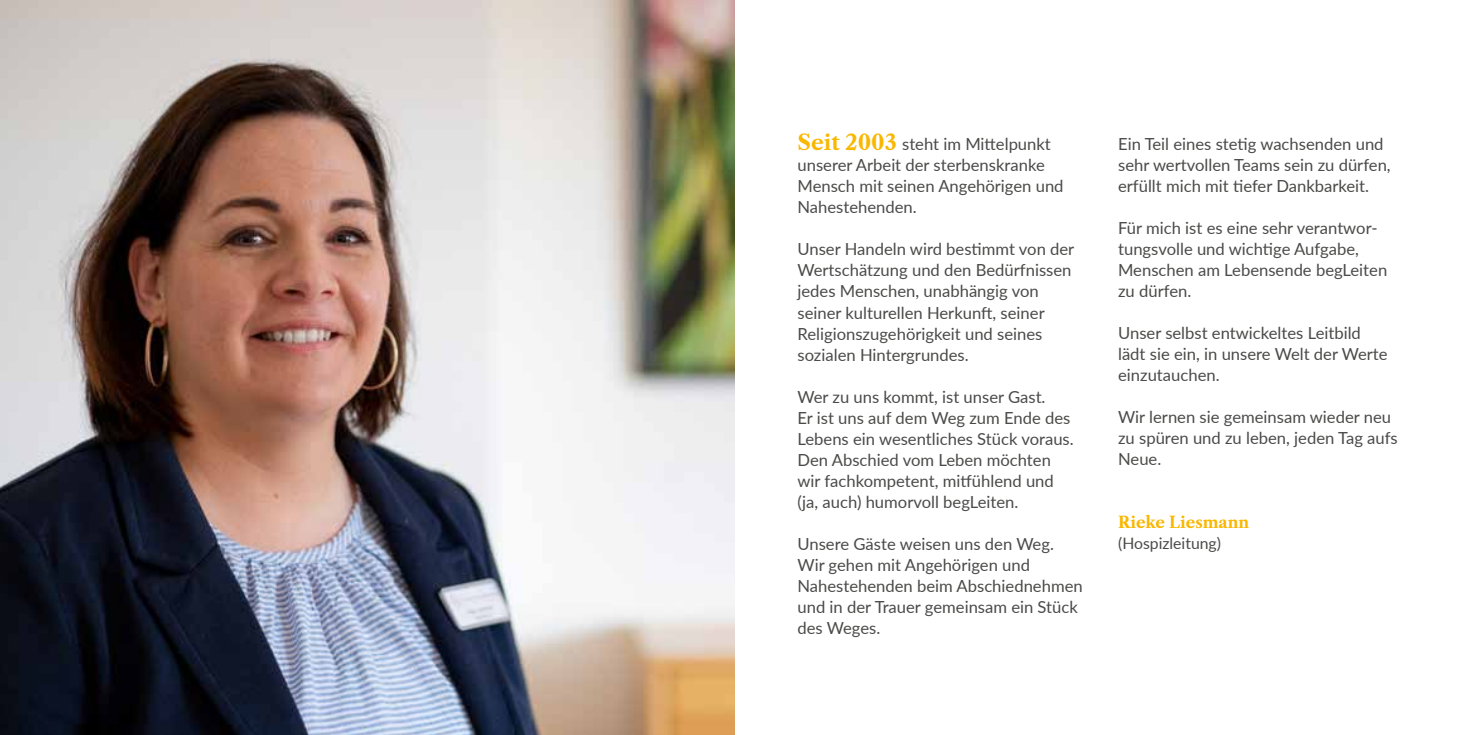
<style>
.page{position:relative;width:1469px;height:735px;background:#fff}
.page>*{position:absolute;margin:0;border:0;box-sizing:border-box;transform-origin:0 0}
.t1{font:16.62px/21px "Lato";color:#4a4a49}
.t2{font:15.75px "Lato";color:#4a4a49}
.t3{font:700 15.75px "Libre Caslon Text";color:#fab700}
.s1{font-family:"Libre Caslon Text";font-weight:700;font-size:21px;color:#fab700}
</style>
<div class="page">
<img style="left:0;top:0;width:734px;height:734px">
<p class="t1" style="left:797px;top:133px;width:267px"><span class="s1">Seit 2003</span> steht im Mittelpunkt unserer Arbeit der sterbenskranke<br>Mensch mit seinen Angehörigen und<br>Nahestehenden.</p>
<p class="t1" style="left:797px;top:238px;width:278px">Unser Handeln wird bestimmt von der Wertschätzung und den Bedürfnissen jedes Menschen, unabhängig von seiner kulturellen Herkunft, seiner Religionszugehörigkeit und seines sozialen Hintergrundes.</p>
<p class="t1" style="left:797px;top:385px;width:278px">Wer zu uns kommt, ist unser Gast.<br>Er ist uns auf dem Weg zum Ende des Lebens ein wesentliches Stück voraus.<br>Den Abschied vom Leben möchten wir fachkompetent, mitfühlend und (ja, auch) humorvoll begLeiten.</p>
<p class="t1" style="left:797px;top:532px;width:287px">Unsere Gäste weisen uns den Weg.<br>Wir gehen mit Angehörigen und<br>Nahestehenden beim Abschiednehmen und in der Trauer gemeinsam ein Stück des Weges.</p>
<p class="t1" style="left:1118px;top:132px;width:274px">Ein Teil eines stetig wachsenden und sehr wertvollen Teams sein zu dürfen, erfüllt mich mit tiefer Dankbarkeit.</p>
<p class="t1" style="left:1118px;top:216px;width:271px">Für mich ist es eine sehr verantwor&shy;tungsvolle und wichtige Aufgabe,<br>Menschen am Lebensende begLeiten zu dürfen.</p>
<p class="t1" style="left:1118px;top:321px;width:271px">Unser selbst entwickeltes Leitbild lädt sie ein, in unsere Welt der Werte einzutauchen.</p>
<p class="t1" style="left:1118px;top:405px;width:281px">Wir lernen sie gemeinsam wieder neu zu spüren und zu leben, jeden Tag aufs<br>Neue.</p>
<p class="t3" style="left:1118px;top:513px;width:133px">Rieke Liesmann</p>
<p class="t2" style="left:1118px;top:532px;width:104px">(Hospizleitung)</p>
</div>
